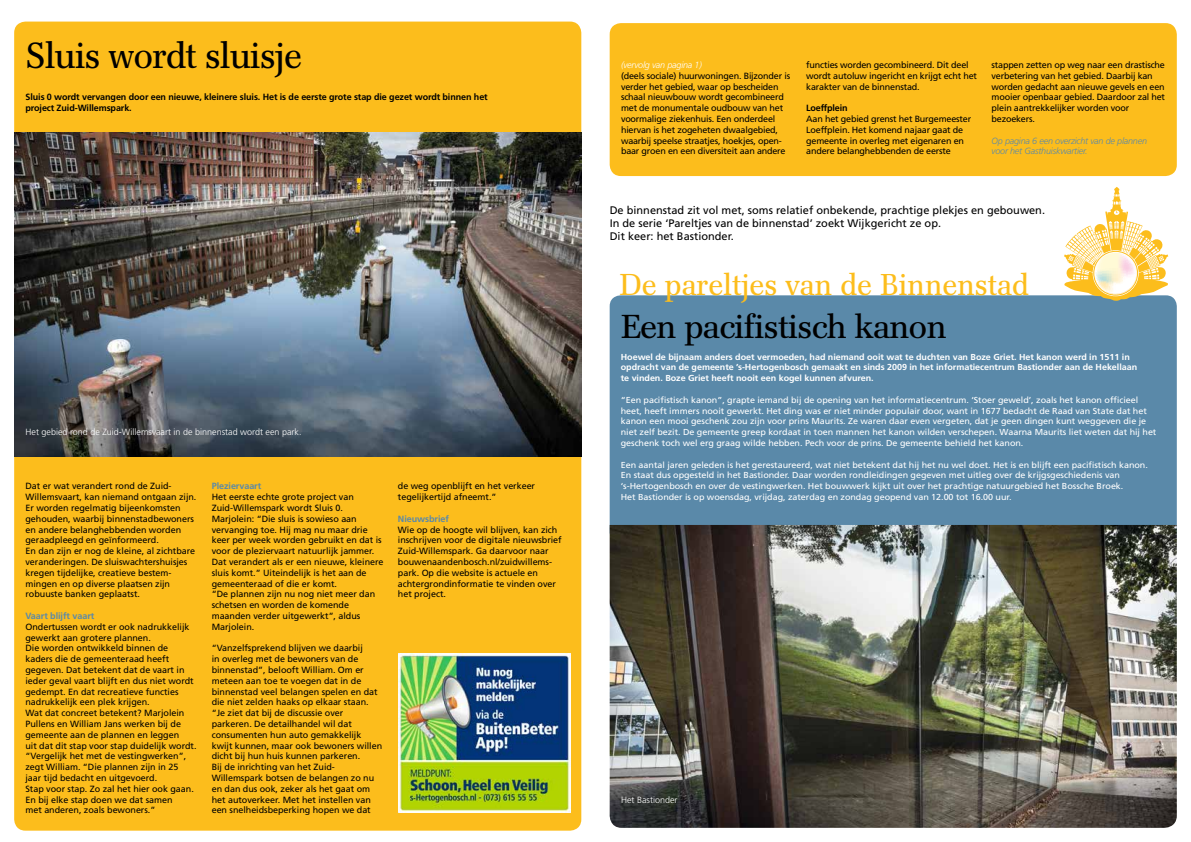
<style>
.page{position:relative;width:1191px;height:842px;background:#fff}
.page>*{position:absolute;margin:0;border:0;box-sizing:border-box;transform-origin:0 0}
.t1{font:36px "Franklin Antiqua BQ";letter-spacing:-.02em;color:#000}
.t2{font:33px "Franklin Antiqua BQ";letter-spacing:-.02em;color:#000;scale:1.04 1}
.t3{font:29.9px "Franklin Antiqua BQ";color:#fcbd1c}
.t4{font:11px/13.2px "Frutiger";color:#000}
.t5{font:9px/10.8px "Frutiger";letter-spacing:-.005em;color:#000}
.t6{font:700 9px/10.8px "Frutiger";letter-spacing:-.01em;color:#000}
.t7{font:300 9px "Frutiger";color:#fff}
.t8{font:italic 300 9px/10.8px "Frutiger";letter-spacing:-.02em;color:#5a89a9}
.t9{font:700 9px "Frutiger";letter-spacing:-.005em;color:#5a89a9}
.t10{font:italic 300 9px "Frutiger";letter-spacing:-.02em;color:#fff}
.t11{font:8.7px/10.8px "Frutiger";letter-spacing:-.005em;color:#fff;scale:1.04 1}
.t12{font:700 8.7px/10.8px "Frutiger";letter-spacing:-.005em;color:#fff;scale:1.04 1}
</style>
<div class="page">
<div style="left:609px;top:23px;width:567px;height:153px;background:#fcbd1c;border-radius:11px"></div>
<div style="left:14px;top:22px;width:567px;height:809px;background:#fcbd1c;border-radius:11px"></div>
<img style="left:14px;top:133px;width:567px;height:324px">
<img style="left:399px;top:653px;width:172px;height:160px">
<div style="left:609px;top:295px;width:567px;height:248px;background:#5a89a9;border-radius:11px"></div>
<svg style="left:1064px;top:187px;width:104px;height:114px"></svg>
<div style="left:1093px;top:251px;width:44px;height:44px;border:1px solid #fcbd1c;border-radius:50%"></div>
<img style="left:609px;top:525px;width:567px;height:303px">
<h1 class="t1" style="left:26px;top:36px;width:278px">Sluis wordt sluisje</h1>
<p class="t6" style="left:26px;top:92px;width:464px">Sluis 0 wordt vervangen door een nieuwe, kleinere sluis. Het is de eerste grote stap die gezet wordt binnen het project Zuid-Willemspark.</p>
<p class="t7" style="left:26px;top:427px;width:277px">Het gebied rond de Zuid-Willemsvaart in de binnenstad wordt een park.</p>
<p class="t5" style="left:26px;top:481px;width:172px">Dat er wat verandert rond de Zuid-Willemsvaart, kan niemand ontgaan zijn.<br>Er worden regelmatig bijeenkomsten gehouden, waarbij binnenstadbewoners en andere belanghebbenden worden geraadpleegd en geïnformeerd.<br>En dan zijn er nog de kleine, al zichtbare veranderingen. De sluiswachtershuisjes kregen tijdelijke, creatieve bestem&shy;mingen en op diverse plaatsen zijn robuuste banken geplaatst.</p>
<p class="t9" style="left:26px;top:610px;width:70px">Vaart blijft vaart</p>
<p class="t5" style="left:26px;top:621px;width:173px">Ondertussen wordt er ook nadrukkelijk gewerkt aan grotere plannen.<br>Die worden ontwikkeld binnen de kaders die de gemeenteraad heeft gegeven. Dat betekent dat de vaart in ieder geval vaart blijft en dus niet wordt gedempt. En dat recreatieve functies nadrukkelijk een plek krijgen.<br>Wat dat concreet betekent? Marjolein Pullens en William Jans werken bij de gemeente aan de plannen en leggen<br>uit dat dit stap voor stap duidelijk wordt. “Vergelijk het met de vestingwerken”, zegt William. “Die plannen zijn in 25 jaar tijd bedacht en uitgevoerd.<br>Stap voor stap. Zo zal het hier ook gaan.<br>En bij elke stap doen we dat samen<br>met anderen, zoals bewoners.”</p>
<p class="t9" style="left:212px;top:481px;width:51px">Pleziervaart</p>
<p class="t5" style="left:212px;top:491px;width:173px">Het eerste echte grote project van Zuid-Willemspark wordt Sluis 0.<br>Marjolein: “Die sluis is sowieso aan vervanging toe. Hij mag nu maar drie keer per week worden gebruikt en dat is voor de pleziervaart natuurlijk jammer.<br>Dat verandert als er een nieuwe, kleinere sluis komt.” Uiteindelijk is het aan de gemeenteraad of die er komt.<br>“De plannen zijn nu nog niet meer dan schetsen en worden de komende maanden verder uitgewerkt”, aldus Marjolein.</p>
<p class="t5" style="left:212px;top:643px;width:172px">“Vanzelfsprekend blijven we daarbij<br>in overleg met de bewoners van de binnenstad”, belooft William. Om er meteen aan toe te voegen dat in de binnenstad veel belangen spelen en dat die niet zelden haaks op elkaar staan. “Je ziet dat bij de discussie over parkeren. De detailhandel wil dat consumenten hun auto gemakkelijk kwijt kunnen, maar ook bewoners willen dicht bij hun huis kunnen parkeren.<br>Bij de inrichting van het Zuid-Willemspark botsen de belangen zo nu en dan dus ook, zeker als het gaat om het autoverkeer. Met het instellen van een snelheidsbeperking hopen we dat</p>
<p class="t5" style="left:398px;top:481px;width:139px">de weg openblijft en het verkeer tegelijkertijd afneemt.”</p>
<p class="t9" style="left:398px;top:513px;width:53px">Nieuwsbrief</p>
<p class="t5" style="left:398px;top:524px;width:165px">Wie op de hoogte wil blijven, kan zich inschrijven voor de digitale nieuwsbrief Zuid-Willemspark. Ga daarvoor naar bouwenaandenbosch.nl/zuidwillems&shy;park. Op die website is actuele en achtergrondinformatie te vinden over het project.</p>
<p class="t10" style="left:621px;top:60px;width:82px">(vervolg van pagina 1)</p>
<p class="t5" style="left:621px;top:70px;width:171px">(deels sociale) huurwoningen. Bijzonder is verder het gebied, waar op bescheiden schaal nieuwbouw wordt gecombineerd met de monumentale oudbouw van het voormalige ziekenhuis. Een onderdeel hiervan is het zogeheten dwaalgebied, waarbij speelse straatjes, hoekjes, open&shy;baar groen en een diversiteit aan andere</p>
<p class="t5" style="left:806px;top:59px;width:172px">functies worden gecombineerd. Dit deel wordt autoluw ingericht en krijgt echt het karakter van de binnenstad.</p>
<p class="t6" style="left:806px;top:103px;width:43px">Loeffplein</p>
<p class="t5" style="left:806px;top:113px;width:166px">Aan het gebied grenst het Burgemeester Loeffplein. Het komend najaar gaat de gemeente in overleg met eigenaren en andere belanghebbenden de eerste</p>
<p class="t5" style="left:991px;top:59px;width:175px">stappen zetten op weg naar een drastische verbetering van het gebied. Daarbij kan worden gedacht aan nieuwe gevels en een mooier openbaar gebied. Daardoor zal het plein aantrekkelijker worden voor bezoekers.</p>
<p class="t8" style="left:991px;top:135px;width:157px">Op pagina 6 een overzicht van de plannen voor het Gasthuiskwartier.</p>
<p class="t4" style="left:609px;top:203px;width:437px">De binnenstad zit vol met, soms relatief onbekende, prachtige plekjes en gebouwen.<br>In de serie ‘Pareltjes van de binnenstad’ zoekt Wijkgericht ze op.<br>Dit keer: het Bastionder.</p>
<h3 class="t3" style="left:619px;top:268px;width:411px">De pareltjes van de Binnenstad</h3>
<h2 class="t2" style="left:621px;top:308px;width:315px">Een pacifistisch kanon</h2>
<p class="t12" style="left:621px;top:351px;width:498px">Hoewel de bijnaam anders doet vermoeden, had niemand ooit wat te duchten van Boze Griet. Het kanon werd in 1511 in opdracht van de gemeente ’s-Hertogenbosch gemaakt en sinds 2009 in het informatiecentrum Bastionder aan de Hekellaan te vinden. Boze Griet heeft nooit een kogel kunnen afvuren.</p>
<p class="t11" style="left:621px;top:394px;width:516px">“Een pacifistisch kanon”, grapte iemand bij de opening van het informatiecentrum. ‘Stoer geweld’, zoals het kanon officieel heet, heeft immers nooit gewerkt. Het ding was er niet minder populair door, want in 1677 bedacht de Raad van State dat het kanon een mooi geschenk zou zijn voor prins Maurits. Ze waren daar even vergeten, dat je geen dingen kunt weggeven die je niet zelf bezit. De gemeente greep kordaat in toen mannen het kanon wilden verschepen. Waarna Maurits liet weten dat hij het geschenk toch wel erg graag wilde hebben. Pech voor de prins. De gemeente behield het kanon.</p>
<p class="t11" style="left:621px;top:459px;width:508px">Een aantal jaren geleden is het gerestaureerd, wat niet betekent dat hij het nu wel doet. Het is en blijft een pacifistisch kanon.<br>En staat dus opgesteld in het Bastionder. Daar worden rondleidingen gegeven met uitleg over de krijgsgeschiedenis van ‘s-Hertogenbosch en over de vestingwerken. Het bouwwerk kijkt uit over het prachtige natuurgebied het Bossche Broek.<br>Het Bastionder is op woensdag, vrijdag, zaterdag en zondag geopend van 12.00 tot 16.00 uur.</p>
<p class="t7" style="left:621px;top:794px;width:58px">Het Bastionder</p>
</div>
